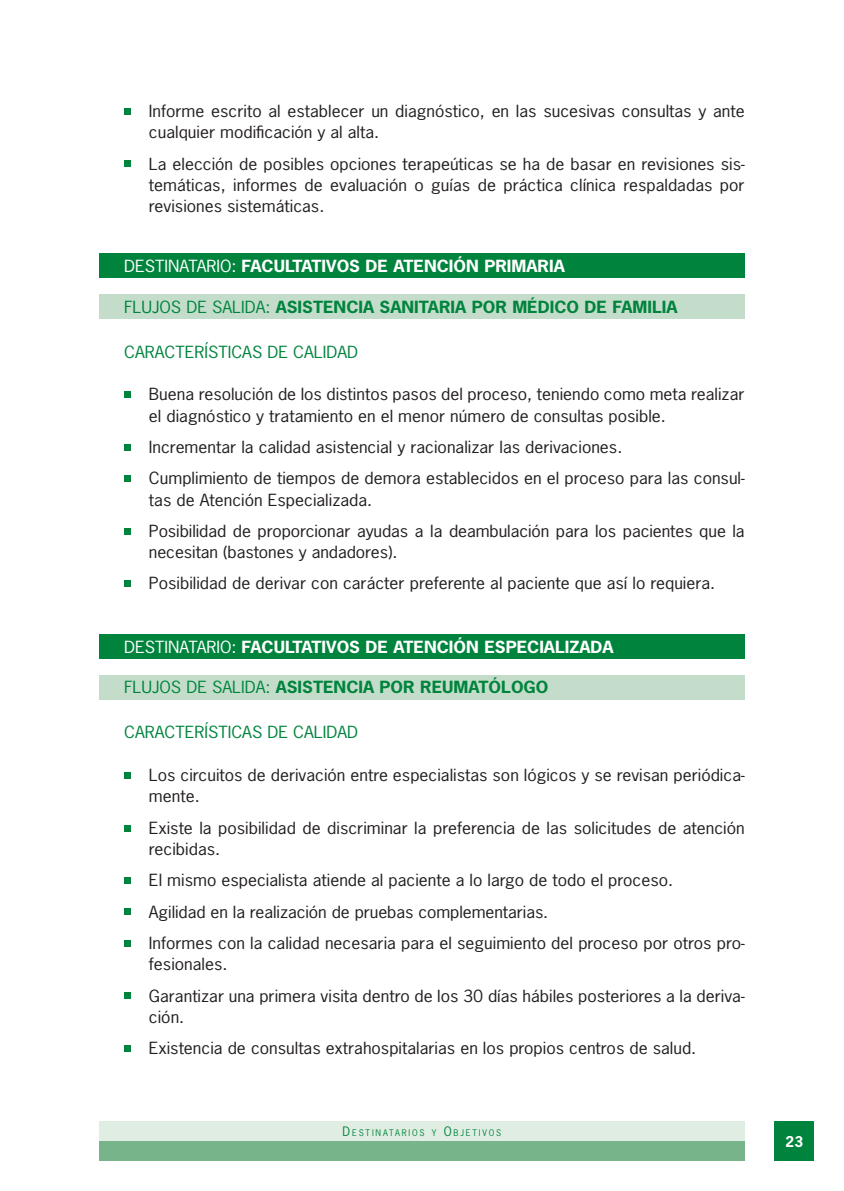
<style>
.page{position:relative;width:844px;height:1191px;background:#fff}
.page>*{position:absolute;margin:0;border:0;box-sizing:border-box;transform-origin:0 0}
.t1{font:15.75px/31.3px "News Gothic";color:#231f20;scale:1.11 1}
.t2{font:700 15.75px "News Gothic";color:#fff;scale:1.11 1}
.t3{font:700 15.75px "News Gothic";color:#00843d;scale:1.11 1}
.t4{font:15.75px "News Gothic";color:#00843d;scale:1.11 1}
.t5{font:700 14px "News Gothic";color:#fff}
.t6{font:8.58px "News Gothic";letter-spacing:.215em;color:#00843d}
.s1{font-weight:400}
.s2{font-size:12.25px}
</style>
<div class="page">
<div style="left:774px;top:1121px;width:40px;height:40px;background:#00843d"></div>
<div style="left:99px;top:1141px;width:645px;height:20px;background:#77b48a"></div>
<div style="left:99px;top:1121px;width:645px;height:20px;background:#e0ede2"></div>
<svg style="left:124px;top:108px;width:6px;height:6px"></svg>
<svg style="left:124px;top:161px;width:6px;height:6px"></svg>
<div style="left:99px;top:253px;width:645px;height:25px;background:#00843d"></div>
<div style="left:99px;top:294px;width:645px;height:24px;background:#c4ddcb"></div>
<svg style="left:124px;top:391px;width:6px;height:6px"></svg>
<svg style="left:124px;top:444px;width:6px;height:6px"></svg>
<svg style="left:124px;top:475px;width:6px;height:6px"></svg>
<svg style="left:124px;top:528px;width:6px;height:6px"></svg>
<div style="left:124px;top:580px;width:6px;height:7px;background:#00843d"></div>
<div style="left:99px;top:634px;width:645px;height:25px;background:#00843d"></div>
<div style="left:99px;top:674px;width:645px;height:25px;background:#c4ddcb"></div>
<svg style="left:124px;top:772px;width:6px;height:6px"></svg>
<svg style="left:124px;top:825px;width:6px;height:6px"></svg>
<svg style="left:124px;top:877px;width:6px;height:6px"></svg>
<svg style="left:124px;top:909px;width:6px;height:6px"></svg>
<svg style="left:124px;top:940px;width:6px;height:6px"></svg>
<div style="left:124px;top:992px;width:6px;height:7px;background:#00843d"></div>
<svg style="left:124px;top:1045px;width:6px;height:6px"></svg>
<p class="t1" style="left:149px;top:100px;width:538px;line-height:21.3px">Informe escrito al establecer un diagnóstico, en las sucesivas consultas y ante cualquier modificación y al alta.</p>
<p class="t1" style="left:149px;top:153px;width:538px;line-height:21.3px;text-align:justify">La elección de posibles opciones terapeúticas se ha de basar en revisiones sis&shy;temáticas, informes de evaluación o guías de práctica clínica respaldadas por revisiones sistemáticas.</p>
<p class="t2" style="left:124px;top:255px;width:398px"><span class="s1">DESTINATARIO:</span> FACULTATIVOS DE ATENCIÓN PRIMARIA</p>
<p class="t3" style="left:124px;top:296px;width:500px"><span class="s1">FLUJOS DE SALIDA:</span> ASISTENCIA SANITARIA POR MÉDICO DE FAMILIA</p>
<p class="t4" style="left:124px;top:341px;width:212px">CARACTERÍSTICAS DE CALIDAD</p>
<p class="t1" style="left:149px;top:383px;width:538px;line-height:21.3px">Buena resolución de los distintos pasos del proceso, teniendo como meta realizar el diagnóstico y tratamiento en el menor número de consultas posible.</p>
<p class="t1" style="left:149px;top:431px;width:538px">Incrementar la calidad asistencial y racionalizar las derivaciones.<br>Cumplimiento de tiempos de demora establecidos en el proceso para las consul-</p>
<p class="t1" style="left:149px;top:484px;width:538px">tas de Atención Especializada.<br>Posibilidad de proporcionar ayudas a la deambulación para los pacientes que la</p>
<p class="t1" style="left:149px;top:536px;width:511px">necesitan (bastones y andadores).<br>Posibilidad de derivar con carácter preferente al paciente que así lo requiera.</p>
<p class="t2" style="left:124px;top:636px;width:442px"><span class="s1">DESTINATARIO:</span> FACULTATIVOS DE ATENCIÓN ESPECIALIZADA</p>
<p class="t3" style="left:124px;top:677px;width:383px"><span class="s1">FLUJOS DE SALIDA:</span> ASISTENCIA POR REUMATÓLOGO</p>
<p class="t4" style="left:124px;top:722px;width:212px">CARACTERÍSTICAS DE CALIDAD</p>
<p class="t1" style="left:149px;top:764px;width:538px;line-height:21.3px">Los circuitos de derivación entre especialistas son lógicos y se revisan periódica&shy;mente.</p>
<p class="t1" style="left:149px;top:817px;width:538px;line-height:21.3px">Existe la posibilidad de discriminar la preferencia de las solicitudes de atención recibidas.</p>
<p class="t1" style="left:149px;top:864px;width:538px">El mismo especialista atiende al paciente a lo largo de todo el proceso.<br>Agilidad en la realización de pruebas complementarias.<br>Informes con la calidad necesaria para el seguimiento del proceso por otros pro-</p>
<p class="t1" style="left:149px;top:948px;width:538px">fesionales.<br>Garantizar una primera visita dentro de los 30 días hábiles posteriores a la deriva-</p>
<p class="t1" style="left:149px;top:1001px;width:494px">ción.<br>Existencia de consultas extrahospitalarias en los propios centros de salud.</p>
<p class="t6" style="left:342px;top:1127px;width:160px"><span class="s2">D</span>ESTINATARIOS Y <span class="s2">O</span>BJETIVOS</p>
<p class="t5" style="left:785px;top:1132px;width:19px">23</p>
</div>
